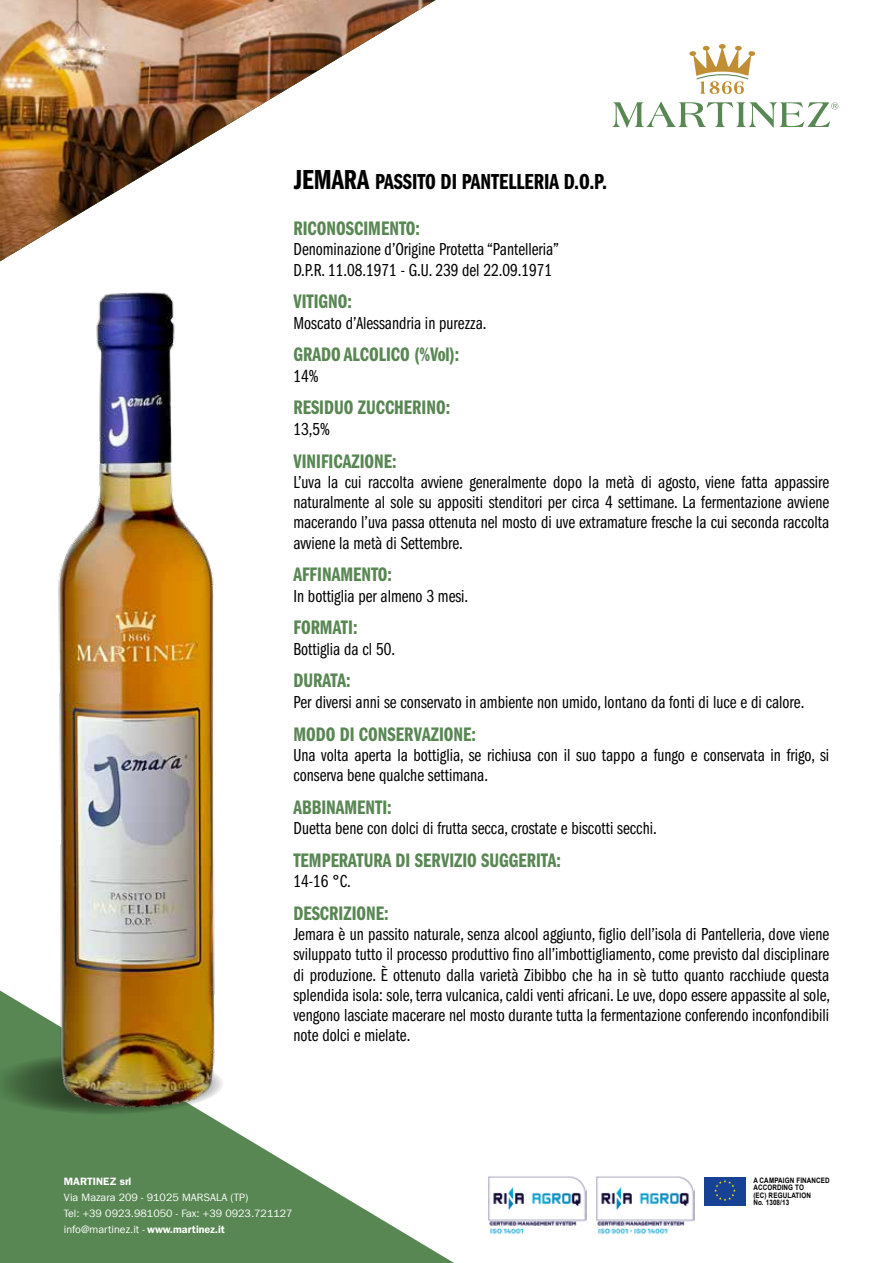
<style>
.page{position:relative;width:893px;height:1263px;background:#fff}
.page>*{position:absolute;margin:0;border:0;box-sizing:border-box;transform-origin:0 0}
.t1{font:22.5px "Franklin Gothic Demi Cmpr";color:#000}
.t2{font:20.25px "ITC Franklin Gothic Std Dm Cp";color:#588753}
.t3{font:18px/20.2px "ITC Franklin Gothic Std Bk Cp";color:#000}
.t4{font:10.65px/16px "Franklin Gothic LT Com";color:#fff}
.t5{font:600 10.65px "Franklin Gothic";color:#fff}
.t6{font:700 7.5px/7.5px "Arial";letter-spacing:.02em;color:#000;scale:.84 1}
.s1{font-size:28.5px}
.s2{font-family:"Franklin Gothic";font-weight:600}
</style>
<div class="page">
<svg style="left:612px;top:102px;width:226px;height:26px"></svg>
<svg style="left:689px;top:44px;width:66px;height:50px"></svg>
<div style="left:704px;top:1177px;width:42px;height:29px;background:#164194"></div>
<svg style="left:714px;top:1180px;width:22px;height:21px"></svg>
<img style="left:488px;top:1176px;width:98px;height:59px">
<img style="left:596px;top:1176px;width:98px;height:59px">
<svg style="left:0;top:990px;width:454px;height:273px;fill:#588753"></svg>
<img style="left:0;top:0;width:436px;height:262px">
<svg style="left:0;top:1053px;width:10px;height:61px"></svg>
<img style="left:10px;top:235px;width:254px;height:897px">
<p class="t1" style="left:293px;top:170px;width:315px"><span class="s1">JEMARA</span> PASSITO DI PANTELLERIA D.O.P.</p>
<p class="t2" style="left:293px;top:217px;width:128px">RICONOSCIMENTO:</p>
<p class="t3" style="left:293px;top:239px;width:267px">Denominazione d’Origine Protetta “Pantelleria”<br>D.P.R. 11.08.1971 - G.U. 239 del 22.09.1971</p>
<p class="t2" style="left:293px;top:290px;width:60px">VITIGNO:</p>
<p class="t3" style="left:293px;top:313px;width:195px">Moscato d’Alessandria in purezza.</p>
<p class="t2" style="left:293px;top:344px;width:167px">GRADO ALCOLICO (%Vol):</p>
<p class="t3" style="left:293px;top:366px;width:27px">14%</p>
<p class="t2" style="left:293px;top:397px;width:158px">RESIDUO ZUCCHERINO:</p>
<p class="t3" style="left:293px;top:419px;width:38px">13,5%</p>
<p class="t2" style="left:293px;top:450px;width:105px">VINIFICAZIONE:</p>
<p class="t3" style="left:293px;top:472px;width:537px;text-align:justify">L’uva la cui raccolta avviene generalmente dopo la metà di agosto, viene fatta appassire naturalmente al sole su appositi stenditori per circa 4 settimane. La fermentazione avviene macerando l’uva passa ottenuta nel mosto di uve extramature fresche la cui seconda raccolta avviene la metà di Settembre.</p>
<p class="t2" style="left:293px;top:563px;width:100px">AFFINAMENTO:</p>
<p class="t3" style="left:293px;top:586px;width:176px">In bottiglia per almeno 3 mesi.</p>
<p class="t2" style="left:293px;top:616px;width:66px">FORMATI:</p>
<p class="t3" style="left:293px;top:639px;width:103px">Bottiglia da cl 50.</p>
<p class="t2" style="left:293px;top:670px;width:59px">DURATA:</p>
<p class="t3" style="left:293px;top:692px;width:512px">Per diversi anni se conservato in ambiente non umido, lontano da fonti di luce e di calore.</p>
<p class="t2" style="left:293px;top:723px;width:184px">MODO DI CONSERVAZIONE:</p>
<p class="t3" style="left:293px;top:745px;width:537px">Una volta aperta la bottiglia, se richiusa con il suo tappo a fungo e conservata in frigo, si conserva bene qualche settimana.</p>
<p class="t2" style="left:293px;top:796px;width:100px">ABBINAMENTI:</p>
<p class="t3" style="left:293px;top:818px;width:365px">Duetta bene con dolci di frutta secca, crostate e biscotti secchi.</p>
<p class="t2" style="left:293px;top:849px;width:269px">TEMPERATURA DI SERVIZIO SUGGERITA:</p>
<p class="t3" style="left:293px;top:871px;width:59px">14-16 °C.</p>
<p class="t2" style="left:293px;top:902px;width:97px">DESCRIZIONE:</p>
<p class="t3" style="left:293px;top:924px;width:538px;text-align:justify">Jemara è un passito naturale, senza alcool aggiunto, figlio dell’isola di Pantelleria, dove viene sviluppato tutto il processo produttivo fino all’imbottigliamento, come previsto dal disciplinare di produzione. È ottenuto dalla varietà Zibibbo che ha in sè tutto quanto racchiude questa splendida isola: sole, terra vulcanica, caldi venti africani. Le uve, dopo essere appassite al sole, vengono lasciate macerare nel mosto durante tutta la fermentazione conferendo inconfondibili note dolci e mielate.</p>
<p class="t5" style="left:64px;top:1175px;width:69px">MARTINEZ srl</p>
<p class="t4" style="left:64px;top:1189px;width:230px">Via Mazara 209 - 91025 MARSALA (TP)<br>Tel: +39 0923.981050 - Fax: +39 0923.721127 info@martinez.it - <span class="s2">www.martinez.it</span></p>
<p class="t6" style="left:753px;top:1177px;width:93px">A CAMPAIGN FINANCED<br>ACCORDING TO<br>(EC) REGULATION<br>No. 1308/13</p>
</div>
